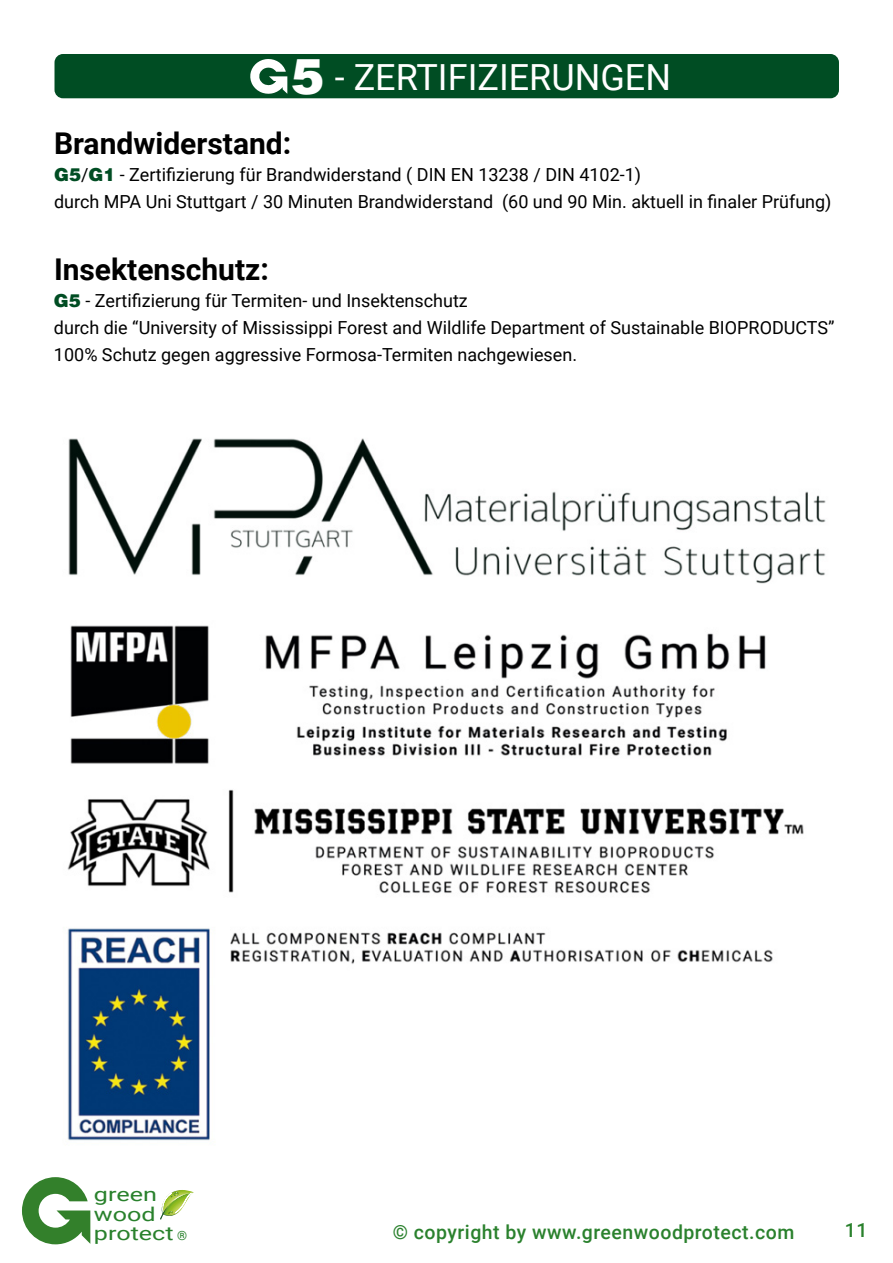
<style>
.page{position:relative;width:893px;height:1263px;background:#fff}
.page>*{position:absolute;margin:0;border:0;box-sizing:border-box;transform-origin:0 0}
.t1{font:36px "Roboto";color:#fff}
.t2{font:700 30px "Roboto";color:#000}
.t3{font:500 19.5px "Roboto";letter-spacing:.025em;color:#2a812d}
.t4{font:19.2px/19.2px "Roboto";color:#29812c;scale:1.31 1}
.t5{font:18px/27px "Roboto";color:#000}
.s1{font-family:"Helvetica LT";font-weight:900;font-size:49.5px}
.s2{font-family:"Helvetica LT";font-weight:900;color:#004d23}
.s3{font-size:12.75px}
</style>
<div class="page">
<div style="left:55px;top:54px;width:784px;height:44px;background:#004d23;border-radius:9px"></div>
<img style="left:67px;top:438px;width:759px;height:703px">
<svg style="left:250px;top:59px;width:37px;height:35px"></svg>
<svg style="left:22px;top:1177px;width:68px;height:67px"></svg>
<svg style="left:160px;top:1190px;width:34px;height:30px"></svg>
<h1 class="t1" style="left:291px;top:52px;width:381px"><span class="s1">5</span> - ZERTIFIZIERUNGEN</h1>
<h2 class="t2" style="left:54px;top:122px;width:239px">Brandwiderstand:</h2>
<p class="t5" style="left:54px;top:160px;width:779px"><span class="s2">G5</span>/<span class="s2">G1</span> - Zertifizierung für Brandwiderstand ( DIN EN 13238 / DIN 4102-1)<br>durch MPA Uni Stuttgart / 30 Minuten Brandwiderstand (60 und 90 Min. aktuell in finaler Prüfung)</p>
<h2 class="t2" style="left:54px;top:248px;width:216px">Insektenschutz:</h2>
<p class="t5" style="left:54px;top:286px;width:782px"><span class="s2">G5</span> - Zertifizierung für Termiten- und Insektenschutz<br>durch die “University of Mississippi Forest and Wildlife Department of Sustainable BIOPRODUCTS”<br>100% Schutz gegen aggressive Formosa-Termiten nachgewiesen.</p>
<p class="t4" style="left:94px;top:1184px;width:73px">green wood protect <span class="s3">®</span></p>
<p class="t3" style="left:393px;top:1218px;width:403px">© copyright by www.greenwoodprotect.com</p>
<p class="t3" style="left:845px;top:1216px;width:24px">11</p>
</div>
